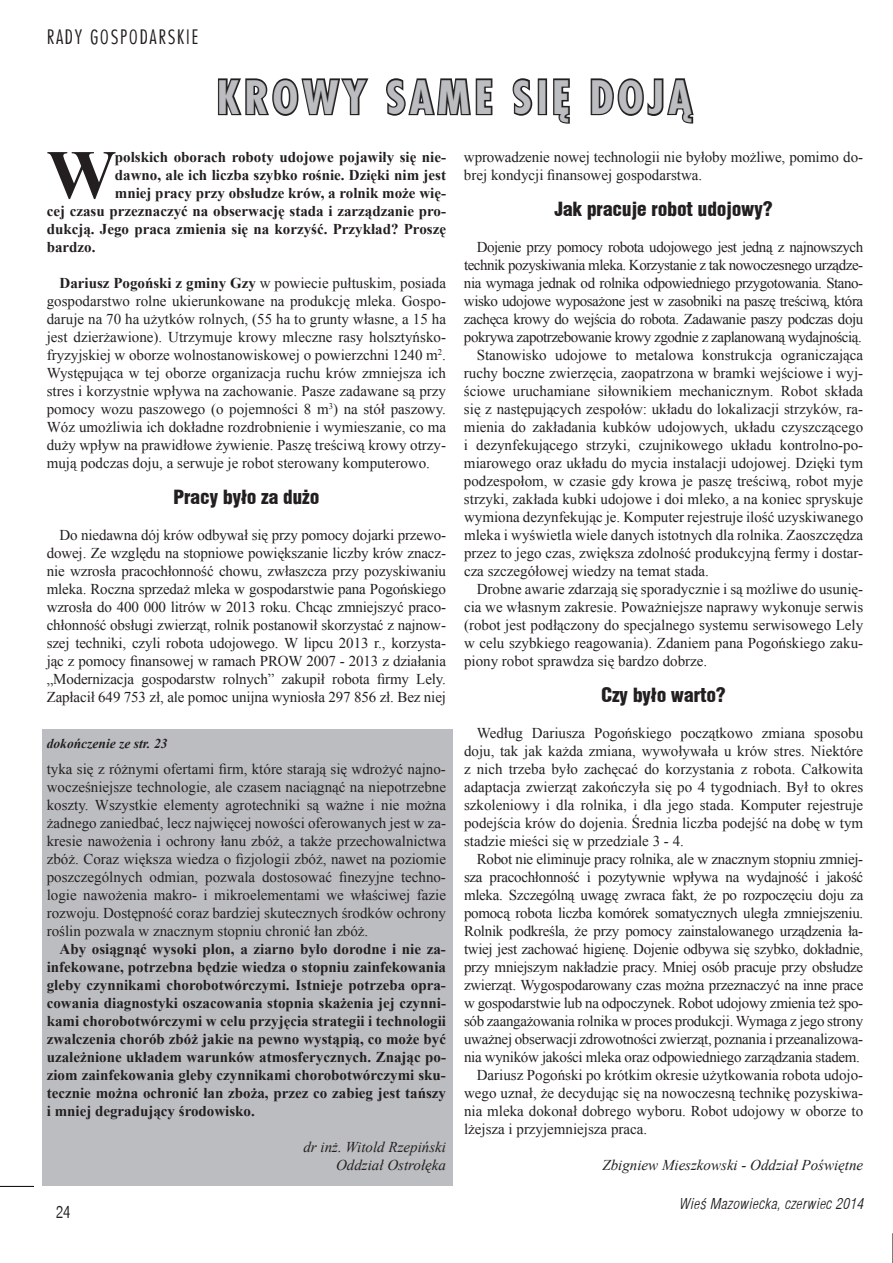
<style>
.page{position:relative;width:893px;height:1263px;background:#fff}
.page>*{position:absolute;margin:0;border:0;box-sizing:border-box;transform-origin:0 0}
.t1{font:700 69.3px "Times New Roman";color:#231f20}
.t2{font:700 45px "Fujiyamapl";letter-spacing:.1em;color:#bcbdc0}
.t3{font:19.5px "Switz Cond Blackpl";color:#231f20}
.t4{font:19.5px "Fujiyama Lightpl";letter-spacing:.1em;color:#231f20}
.t5{font:16.5px "Switz Cond Lightpl";color:#231f20}
.t6{font:15px/18px "Times New Roman";color:#231f20;text-align:justify}
.t7{font:700 15px/18px "Times New Roman";color:#231f20;text-align:justify}
.t8{font:15px "Times New Roman";letter-spacing:-.02em;color:#231f20}
.t9{font:15px "Times New Roman";letter-spacing:-.03em;color:#231f20}
.t10{font:italic 15px/18px "Times New Roman";color:#231f20;text-align:right}
.t11{font:italic 15px "Switz Cond Lightpl";letter-spacing:.03em;color:#231f20}
.t12{font:italic 700 13.5px "Times New Roman";color:#231f20}
.s1{font-weight:700}
</style>
<div class="page">
<hr style="left:0;top:1186px;width:34px;height:1px;background:#000">
<hr style="left:892px;top:1233px;width:1px;height:30px;background:#000">
<div style="left:42px;top:729px;width:410px;height:457px;background:#bcbdc0"></div>
<svg style="left:217px;top:78px;width:152px;height:38px"></svg>
<svg style="left:386px;top:78px;width:107px;height:38px"></svg>
<svg style="left:512px;top:78px;width:21px;height:38px"></svg>
<div style="left:538px;top:78px;width:9px;height:37px;border:3px solid #231f20"></div>
<svg style="left:553px;top:78px;width:17px;height:46px"></svg>
<svg style="left:590px;top:78px;width:104px;height:46px"></svg>
<h3 class="t4" style="left:47px;top:25px;width:153px">RADY GOSPODARSKIE</h3>
<h2 class="t2" style="left:217px;top:68px;width:59px">KROW</h2>
<h2 class="t2" style="left:343px;top:68px;width:70px">Y SAME</h2>
<h2 class="t2" style="left:513px;top:68px;width:177px">SIĘ DOJĄ</h2>
<h1 class="t1" style="left:47px;top:127px;width:71px">W</h1>
<p class="t7" style="left:115px;top:148px;width:333px">polskich oborach roboty udojowe pojawiły się nie-</p>
<p class="t7" style="left:115px;top:166px;width:333px">dawno, ale ich liczba szybko rośnie. Dzięki nim jest</p>
<p class="t7" style="left:115px;top:184px;width:333px">mniej pracy przy obsłudze krów, a rolnik może wię-</p>
<p class="t7" style="left:47px;top:202px;width:401px">cej czasu przeznaczyć na obserwację stada i zarządzanie pro-</p>
<p class="t7" style="left:47px;top:220px;width:401px">dukcją. Jego praca zmienia się na korzyść. Przykład? Proszę</p>
<p class="t7" style="left:47px;top:238px;width:50px">bardzo.</p>
<p class="t6" style="left:47px;top:274px;width:401px;text-indent:13px"><span class="s1">Dariusz Pogoński z gminy Gzy</span> w powiecie pułtuskim, posiada gospodarstwo rolne ukierunkowane na produkcję mleka. Gospo&shy;daruje na 70 ha użytków rolnych, (55 ha to grunty własne, a 15 ha jest dzierżawione). Utrzymuje krowy mleczne rasy holsztyńsko&shy;fryzyjskiej w oborze wolnostanowiskowej o powierzchni 1240 m<sup>2</sup>.<br>Występująca w tej oborze organizacja ruchu krów zmniejsza ich stres i korzystnie wpływa na zachowanie. Pasze zadawane są przy pomocy wozu paszowego (o pojemności 8 m<sup>3</sup>) na stół paszowy.<br>Wóz umożliwia ich dokładne rozdrobnienie i wymieszanie, co ma duży wpływ na prawidłowe żywienie. Paszę treściwą krowy otrzy&shy;mują podczas doju, a serwuje je robot sterowany komputerowo.</p>
<h3 class="t3" style="left:173px;top:484px;width:147px">Pracy było za dużo</h3>
<p class="t6" style="left:47px;top:526px;width:401px;text-indent:13px">Do niedawna dój krów odbywał się przy pomocy dojarki przewo&shy;dowej. Ze względu na stopniowe powiększanie liczby krów znacz&shy;nie wzrosła pracochłonność chowu, zwłaszcza przy pozyskiwaniu mleka. Roczna sprzedaż mleka w gospodarstwie pana Pogońskiego wzrosła do 400 000 litrów w 2013 roku. Chcąc zmniejszyć praco&shy;chłonność obsługi zwierząt, rolnik postanowił skorzystać z najnow&shy;szej techniki, czyli robota udojowego. W lipcu 2013 r., korzysta&shy;jąc z pomocy finansowej w ramach PROW 2007 - 2013 z działania „Modernizacja gospodarstw rolnych” zakupił robota firmy Lely.<br>Zapłacił 649 753 zł, ale pomoc unijna wyniosła 297 856 zł. Bez niej</p>
<p class="t12" style="left:47px;top:734px;width:122px">dokończenie ze str. 23</p>
<p class="t6" style="left:47px;top:760px;width:401px">tyka się z różnymi ofertami firm, które starają się wdrożyć najno&shy;wocześniejsze technologie, ale czasem naciągnąć na niepotrzebne koszty. Wszystkie elementy agrotechniki są ważne i nie można żadnego zaniedbać, lecz najwięcej nowości oferowanych jest w za&shy;kresie nawożenia i ochrony łanu zbóż, a także przechowalnictwa zbóż. Coraz większa wiedza o fizjologii zbóż, nawet na poziomie poszczególnych odmian, pozwala dostosować finezyjne techno&shy;logie nawożenia makro- i mikroelementami we właściwej fazie rozwoju. Dostępność coraz bardziej skutecznych środków ochrony roślin pozwala w znacznym stopniu chronić łan zbóż.</p>
<p class="t7" style="left:47px;top:940px;width:401px;text-indent:13px">Aby osiągnąć wysoki plon, a ziarno było dorodne i nie za&shy;infekowane, potrzebna będzie wiedza o stopniu zainfekowania gleby czynnikami chorobotwórczymi. Istnieje potrzeba opra&shy;cowania diagnostyki oszacowania stopnia skażenia jej czynni&shy;kami chorobotwórczymi w celu przyjęcia strategii i technologii zwalczenia chorób zbóż jakie na pewno wystąpią, co może być uzależnione układem warunków atmosferycznych. Znając po&shy;ziom zainfekowania gleby czynnikami chorobotwórczymi sku&shy;tecznie można ochronić łan zboża, przez co zabieg jest tańszy i mniej degradujący środowisko.</p>
<p class="t10" style="left:303px;top:1138px;width:144px">dr inż. Witold Rzepiński<br>Oddział Ostrołęka</p>
<p class="t5" style="left:56px;top:1202px;width:16px">24</p>
<p class="t6" style="left:464px;top:148px;width:401px">wprowadzenie nowej technologii nie byłoby możliwe, pomimo do&shy;brej kondycji finansowej gospodarstwa.</p>
<h3 class="t3" style="left:555px;top:196px;width:220px">Jak pracuje robot udojowy?</h3>
<p class="t9" style="left:477px;top:237px;width:388px">Dojenie przy pomocy robota udojowego jest jedną z najnowszych</p>
<p class="t9" style="left:464px;top:255px;width:401px">technik pozyskiwania mleka. Korzystanie z tak nowoczesnego urządze-</p>
<p class="t9" style="left:464px;top:273px;width:401px">nia wymaga jednak od rolnika odpowiedniego przygotowania. Stano-</p>
<p class="t9" style="left:464px;top:291px;width:401px">wisko udojowe wyposażone jest w zasobniki na paszę treściwą, która</p>
<p class="t9" style="left:464px;top:309px;width:401px">zachęca krowy do wejścia do robota. Zadawanie paszy podczas doju</p>
<p class="t9" style="left:464px;top:327px;width:399px">pokrywa zapotrzebowanie krowy zgodnie z zaplanowaną wydajnością.</p>
<p class="t6" style="left:477px;top:346px;width:388px">Stanowisko udojowe to metalowa konstrukcja ograniczająca</p>
<p class="t6" style="left:464px;top:364px;width:401px">ruchy boczne zwierzęcia, zaopatrzona w bramki wejściowe i wyj-</p>
<p class="t6" style="left:464px;top:382px;width:401px">ściowe uruchamiane siłownikiem mechanicznym. Robot składa</p>
<p class="t6" style="left:464px;top:400px;width:401px">się z następujących zespołów: układu do lokalizacji strzyków, ra-</p>
<p class="t6" style="left:464px;top:418px;width:401px">mienia do zakładania kubków udojowych, układu czyszczącego</p>
<p class="t6" style="left:464px;top:436px;width:401px">i dezynfekującego strzyki, czujnikowego układu kontrolno-po-</p>
<p class="t6" style="left:464px;top:454px;width:401px">miarowego oraz układu do mycia instalacji udojowej. Dzięki tym</p>
<p class="t6" style="left:464px;top:472px;width:401px">podzespołom, w czasie gdy krowa je paszę treściwą, robot myje</p>
<p class="t6" style="left:464px;top:490px;width:401px">strzyki, zakłada kubki udojowe i doi mleko, a na koniec spryskuje</p>
<p class="t6" style="left:464px;top:508px;width:401px">wymiona dezynfekując je. Komputer rejestruje ilość uzyskiwanego</p>
<p class="t6" style="left:464px;top:526px;width:401px">mleka i wyświetla wiele danych istotnych dla rolnika. Zaoszczędza</p>
<p class="t6" style="left:464px;top:544px;width:401px">przez to jego czas, zwiększa zdolność produkcyjną fermy i dostar-</p>
<p class="t6" style="left:464px;top:562px;width:246px">cza szczegółowej wiedzy na temat stada.</p>
<p class="t6" style="left:477px;top:580px;width:388px">Drobne awarie zdarzają się sporadycznie i są możliwe do usunię-</p>
<p class="t6" style="left:464px;top:598px;width:401px">cia we własnym zakresie. Poważniejsze naprawy wykonuje serwis</p>
<p class="t6" style="left:464px;top:616px;width:401px">(robot jest podłączony do specjalnego systemu serwisowego Lely</p>
<p class="t6" style="left:464px;top:634px;width:401px">w celu szybkiego reagowania). Zdaniem pana Pogońskiego zaku-</p>
<p class="t6" style="left:464px;top:652px;width:245px">piony robot sprawdza się bardzo dobrze.</p>
<h3 class="t3" style="left:601px;top:682px;width:126px">Czy było warto?</h3>
<p class="t6" style="left:464px;top:724px;width:401px;text-indent:13px">Według Dariusza Pogońskiego początkowo zmiana sposobu doju, tak jak każda zmiana, wywoływała u krów stres. Niektóre z nich trzeba było zachęcać do korzystania z robota. Całkowita adaptacja zwierząt zakończyła się po 4 tygodniach. Był to okres szkoleniowy i dla rolnika, i dla jego stada. Komputer rejestruje podejścia krów do dojenia. Średnia liczba podejść na dobę w tym stadzie mieści się w przedziale 3 - 4.</p>
<p class="t8" style="left:477px;top:849px;width:388px">Robot nie eliminuje pracy rolnika, ale w znacznym stopniu zmniej-</p>
<p class="t8" style="left:464px;top:867px;width:401px">sza pracochłonność i pozytywnie wpływa na wydajność i jakość</p>
<p class="t8" style="left:464px;top:885px;width:401px">mleka. Szczególną uwagę zwraca fakt, że po rozpoczęciu doju za</p>
<p class="t8" style="left:464px;top:903px;width:401px">pomocą robota liczba komórek somatycznych uległa zmniejszeniu.</p>
<p class="t8" style="left:464px;top:921px;width:401px">Rolnik podkreśla, że przy pomocy zainstalowanego urządzenia ła-</p>
<p class="t8" style="left:464px;top:939px;width:401px">twiej jest zachować higienę. Dojenie odbywa się szybko, dokładnie,</p>
<p class="t8" style="left:464px;top:957px;width:401px">przy mniejszym nakładzie pracy. Mniej osób pracuje przy obsłudze</p>
<p class="t8" style="left:464px;top:975px;width:401px">zwierząt. Wygospodarowany czas można przeznaczyć na inne prace</p>
<p class="t8" style="left:464px;top:993px;width:401px">w gospodarstwie lub na odpoczynek. Robot udojowy zmienia też spo-</p>
<p class="t8" style="left:464px;top:1011px;width:401px">sób zaangażowania rolnika w proces produkcji. Wymaga z jego strony</p>
<p class="t8" style="left:464px;top:1029px;width:401px">uważnej obserwacji zdrowotności zwierząt, poznania i przeanalizowa-</p>
<p class="t8" style="left:464px;top:1047px;width:397px">nia wyników jakości mleka oraz odpowiedniego zarządzania stadem.</p>
<p class="t6" style="left:477px;top:1066px;width:388px">Dariusz Pogoński po krótkim okresie użytkowania robota udojo-</p>
<p class="t6" style="left:464px;top:1084px;width:401px">wego uznał, że decydując się na nowoczesną technikę pozyskiwa-</p>
<p class="t6" style="left:464px;top:1102px;width:401px">nia mleka dokonał dobrego wyboru. Robot udojowy w oborze to</p>
<p class="t6" style="left:464px;top:1120px;width:185px">lżejsza i przyjemniejsza praca.</p>
<p class="t10" style="left:602px;top:1156px;width:262px">Zbigniew Mieszkowski - Oddział Poświętne</p>
<p class="t11" style="left:679px;top:1195px;width:186px">Wieś Mazowiecka, czerwiec 2014</p>
</div>
